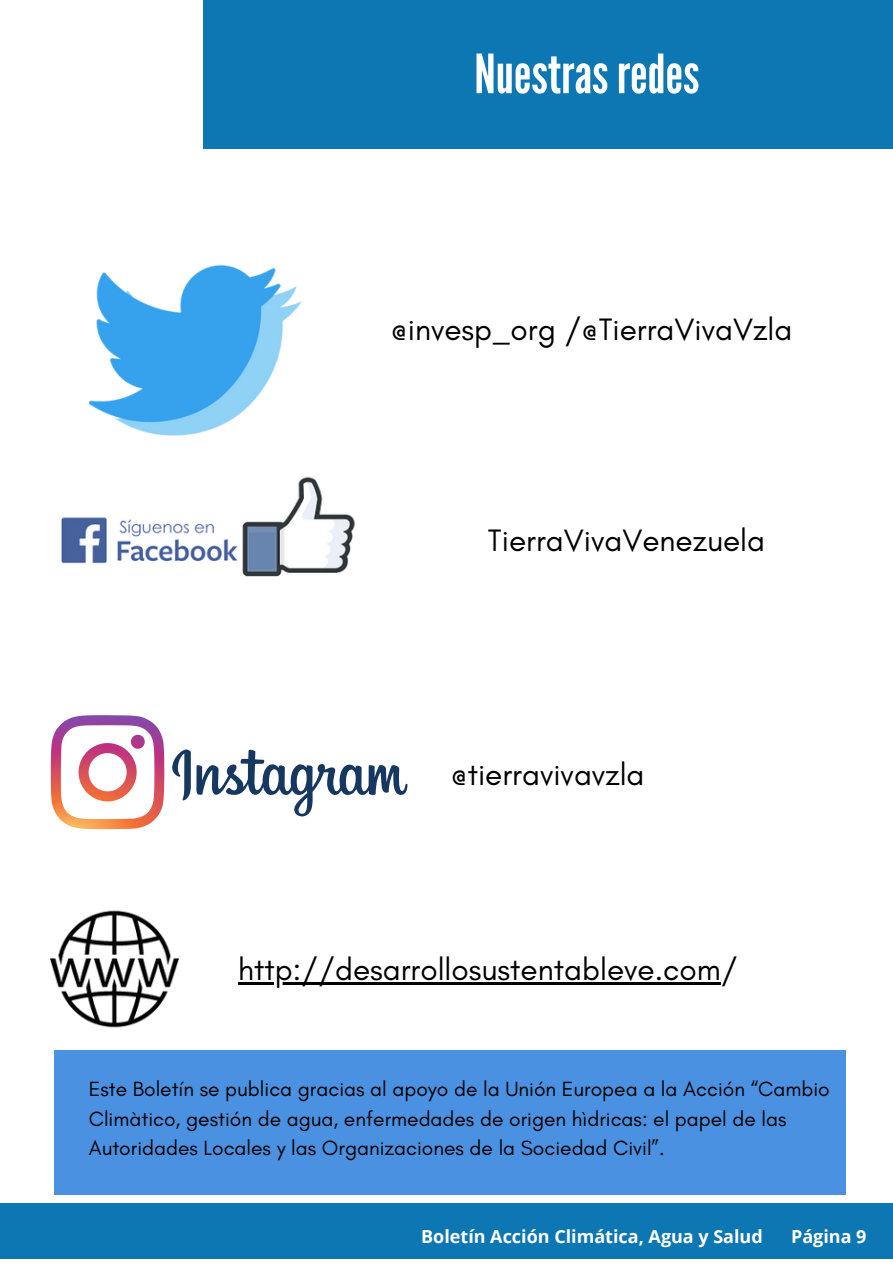
<style>
.page{position:relative;width:893px;height:1264px;background:#fff}
.page>*{position:absolute;margin:0;border:0;box-sizing:border-box;transform-origin:0 0}
.t1{font:54px "League Gothic";color:#fff}
.t2{font:31.5px "Glacial Indifference";color:#000}
.t3{font:21px/29.2px "Glacial Indifference";color:#000}
.t4{font:700 18px "Open Sans";color:#fff}
</style>
<div class="page">
<div style="left:203px;top:0;width:689px;height:149px;background:#0d77b4"></div>
<div style="left:0;top:1202px;width:892px;height:56px;background:#0d77b4"></div>
<img style="left:61px;top:476px;width:294px;height:101px">
<svg style="left:172px;top:749px;width:235px;height:67px"></svg>
<svg style="left:51px;top:715px;width:113px;height:114px"></svg>
<img style="left:51px;top:910px;width:128px;height:118px">
<img style="left:89px;top:264px;width:213px;height:172px">
<hr style="left:238px;top:981px;width:482px;height:3px;background:#000">
<div style="left:54px;top:1050px;width:792px;height:144px;background:#4a91e2"></div>
<h1 class="t1" style="left:474px;top:43px;width:227px">Nuestras redes</h1>
<h2 class="t2" style="left:390px;top:310px;width:403px">@invesp_org /@TierraVivaVzla</h2>
<h2 class="t2" style="left:488px;top:521px;width:279px">TierraVivaVenezuela</h2>
<h2 class="t2" style="left:450px;top:755px;width:196px">@tierravivavzla</h2>
<h2 class="t2" style="left:238px;top:949px;width:501px">http://desarrollosustentableve.com/</h2>
<p class="t3" style="left:89px;top:1074px;width:742px">Este Boletín se publica gracias al apoyo de la Unión Europea a la Acción “Cambio<br>Climàtico, gestión de agua, enfermedades de origen hìdricas: el papel de las<br>Autoridades Locales y las Organizaciones de la Sociedad Civil”.</p>
<p class="t4" style="left:421px;top:1223px;width:343px">Boletín Acción Climática, Agua y Salud</p>
<p class="t4" style="left:791px;top:1223px;width:77px">Página 9</p>
</div>
